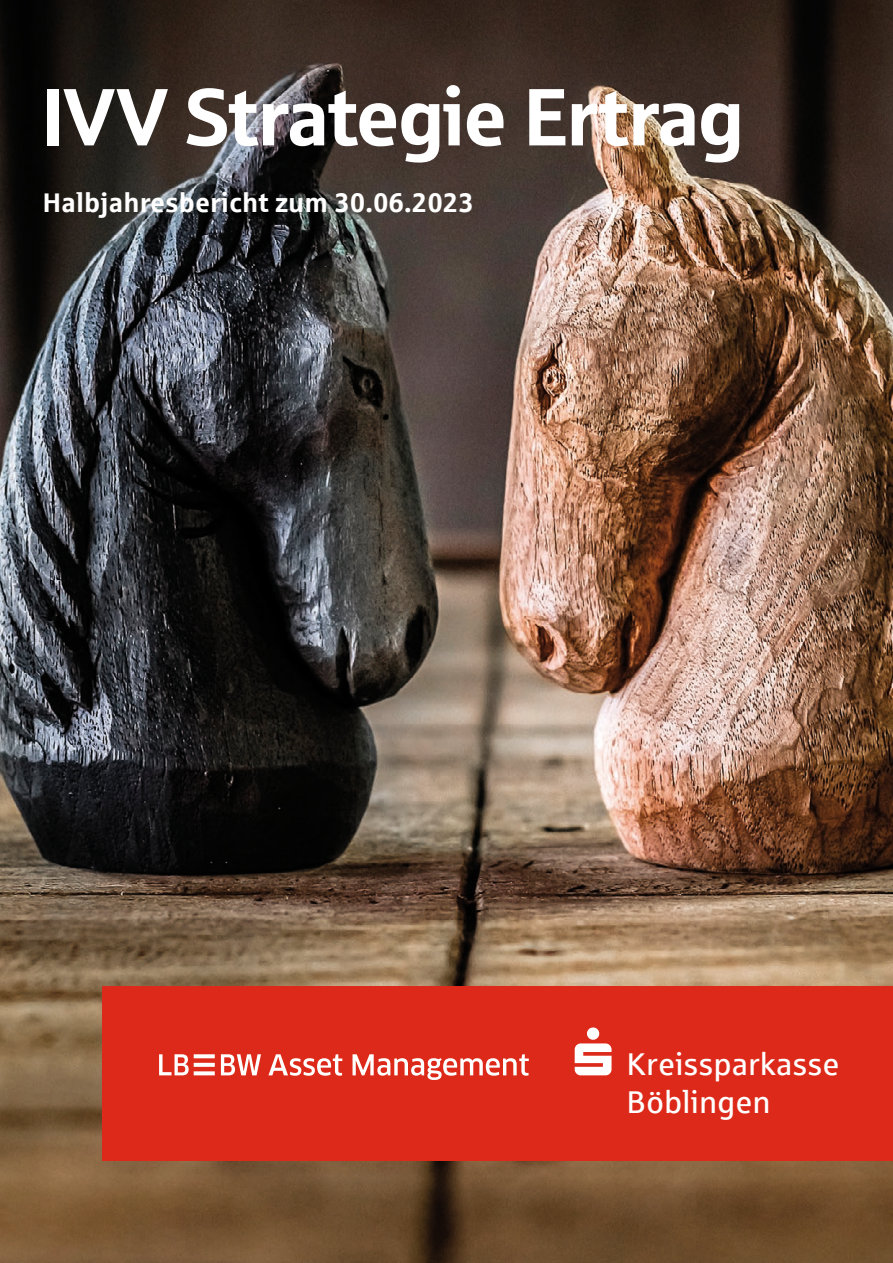
<style>
.page{position:relative;width:893px;height:1263px;background:#fff}
.page>*{position:absolute;margin:0;border:0;box-sizing:border-box;transform-origin:0 0}
.t1{font:81px "Sparkasse Head";color:#fff}
.t2{font:31.5px/37.3px "Sparkasse Rg";letter-spacing:-.005em;color:#fff}
.t3{font:700 27px "Sparkasse Rg";color:#fff}
</style>
<div class="page">
<img style="left:0;top:0;width:893px;height:1263px">
<div style="left:102px;top:986px;width:791px;height:175px;background:#dd2919"></div>
<svg style="left:159px;top:1054px;width:370px;height:26px"></svg>
<svg style="left:575px;top:1027px;width:37px;height:48px"></svg>
<h1 class="t1" style="left:43px;top:65px;width:702px">IVV Strategie Ertrag</h1>
<p class="t3" style="left:43px;top:185px;width:433px">Halbjahresbericht zum 30.06.2023</p>
<p class="t2" style="left:626px;top:1045px;width:214px">Kreissparkasse<br>Böblingen</p>
</div>
